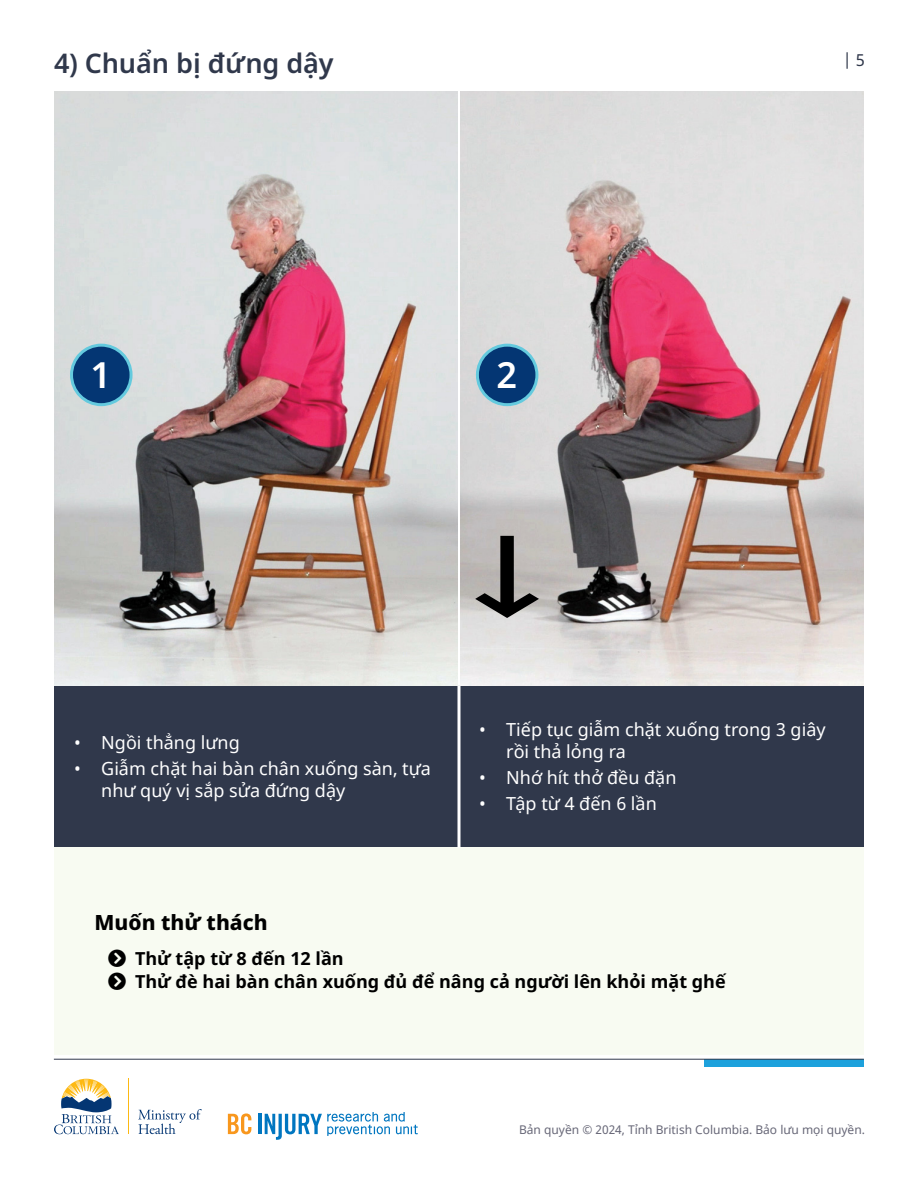
<style>
.page{position:relative;width:918px;height:1188px;background:#fff}
.page>*{position:absolute;margin:0;border:0;box-sizing:border-box;transform-origin:0 0}
.Heading_3_-_Noto_copy_no_side_bar{font:600 36px "Noto Sans";color:#fff}
.Heading_3_-_Noto_copy_no_side_bar-2{font:600 27px "Noto Sans";letter-spacing:-.005em;color:#30384b}
.Heading_4_-_Noto{font:800 21px "Noto Sans";color:#000}
.t1{font:18px/22.5px "Noto Sans";color:#fff}
.t2{font:700 18px "Noto Sans";color:#000}
.t3{font:16.5px "Noto Sans";color:#30384b}
.t4{font:12px "Noto Sans";color:#676777}
</style>
<div class="page">
<div style="left:704px;top:1059px;width:160px;height:8px;background:#1da1dc"></div>
<svg style="left:228px;top:1113px;width:23px;height:21px"></svg>
<hr style="left:258px;top:1114px;width:3px;height:20px;background:#0076c0">
<svg style="left:265px;top:1112px;width:153px;height:28px"></svg>
<svg style="left:138px;top:1109px;width:64px;height:25px"></svg>
<svg style="left:54px;top:1079px;width:65px;height:55px"></svg>
<hr style="left:128px;top:1079px;width:1px;height:55px;background:#fdb913">
<hr style="left:54px;top:1059px;width:810px;height:1px;background:#30384b">
<div style="left:54px;top:686px;width:810px;height:162px;background:#30384b"></div>
<div style="left:54px;top:848px;width:810px;height:207px;background:#f8fbf2"></div>
<hr style="left:458px;top:686px;width:2px;height:162px;background:#fff">
<img style="left:54px;top:92px;width:404px;height:594px">
<img style="left:460px;top:92px;width:404px;height:594px">
<div style="left:72px;top:345px;width:59px;height:60px;background:#043673;border-radius:50%"></div>
<div style="left:70px;top:344px;width:63px;height:62px;border:3px solid #64cade;border-radius:50%"></div>
<div style="left:477px;top:345px;width:60px;height:60px;background:#043673;border-radius:50%"></div>
<div style="left:476px;top:344px;width:62px;height:62px;border:3px solid #64cade;border-radius:50%"></div>
<svg style="left:475px;top:536px;width:64px;height:82px"></svg>
<p class="Heading_3_-_Noto_copy_no_side_bar-2" style="left:54px;top:48px;width:281px">4) Chuẩn bị đứng dậy</p>
<p class="t3" style="left:843px;top:48px;width:24px">| 5</p>
<p class="Heading_3_-_Noto_copy_no_side_bar" style="left:90px;top:354px;width:22px">1</p>
<p class="Heading_3_-_Noto_copy_no_side_bar" style="left:496px;top:354px;width:22px">2</p>
<p class="t1" style="left:74px;top:732px;width:167px">• Ngồi thẳng lưng</p>
<p class="t1" style="left:101px;top:758px;width:331px;text-indent:-27px">• Giẫm chặt hai bàn chân xuống sàn, tựa như quý vị sắp sửa đứng dậy</p>
<p class="t1" style="left:506px;top:719px;width:321px;text-indent:-27px">• Tiếp tục giẫm chặt xuống trong 3 giây rồi thả lỏng ra</p>
<p class="t1" style="left:479px;top:767px;width:199px">• Nhớ hít thở đều đặn</p>
<p class="t1" style="left:479px;top:793px;width:179px">• Tập từ 4 đến 6 lần</p>
<p class="Heading_4_-_Noto" style="left:94px;top:911px;width:175px">Muốn thử thách</p>
<p class="t2" style="left:135px;top:948px;width:210px">Thử tập từ 8 đến 12 lần</p>
<p class="t2" style="left:135px;top:971px;width:592px">Thử đè hai bàn chân xuống đủ để nâng cả người lên khỏi mặt ghế</p>
<p class="t4" style="left:519px;top:1121px;width:347px">Bản quyền © 2024, Tỉnh British Columbia. Bảo lưu mọi quyền.</p>
</div>
